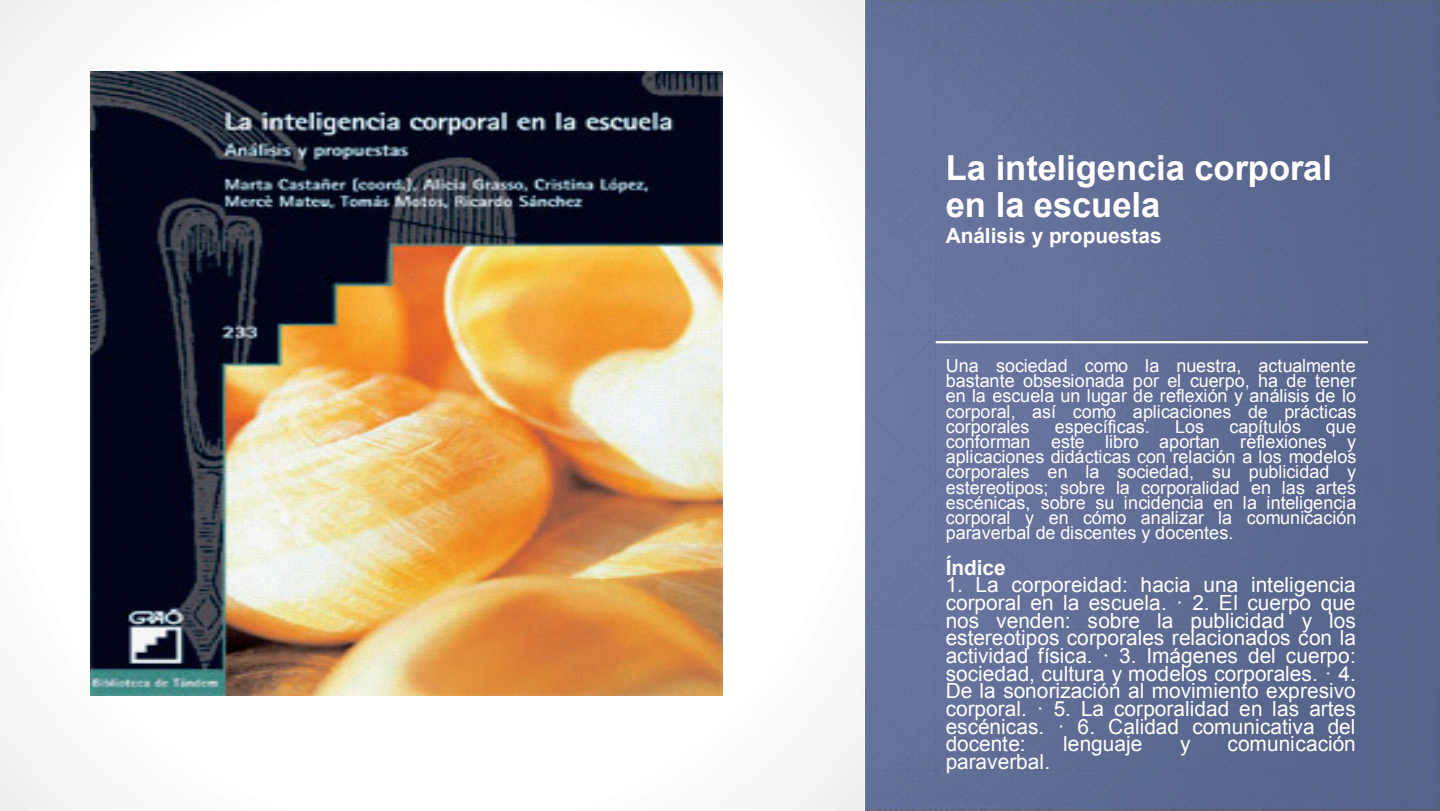
<style>
.page{position:relative;width:1440px;height:811px;background:#fff}
.page>*{position:absolute;margin:0;border:0;box-sizing:border-box;transform-origin:0 0}
.t1{font:700 34.5px/37.5px "Arial";letter-spacing:-.005em;color:#fff}
.t2{font:21px/17.7px "Arial";letter-spacing:-.005em;color:#fff;text-align:justify}
.t3{font:700 21px "Arial";color:#fff}
.t4{font:18px/15.3px "Arial";color:#fff;text-align:justify}
</style>
<div class="page">
<div style="left:1322px;top:0;width:118px;height:119px;background:#545f83"></div>
<div style="left:608px;top:0;width:806px;height:810px;background:#58648c"></div>
<div style="left:463px;top:0;width:806px;height:810px;background:#5a688e"></div>
<div style="left:320px;top:0;width:805px;height:810px;background:#5f6c94"></div>
<div style="left:176px;top:0;width:805px;height:810px;background:#647199"></div>
<div style="left:751px;top:119px;width:689px;height:691px;background:#626e96"></div>
<div style="left:894px;top:262px;width:546px;height:548px;background:#545f83;opacity:.25"></div>
<div style="left:1038px;top:405px;width:402px;height:405px;background:#5f6b93"></div>
<div style="left:1180px;top:549px;width:260px;height:261px;background:#59658c"></div>
<img style="left:0;top:0;width:865px;height:810px">
<hr style="left:936px;top:341px;width:432px;height:2px;background:#fff">
<img style="left:90px;top:71px;width:633px;height:624px">
<h1 class="t1" style="left:946px;top:150px;width:388px">La inteligencia corporal en la escuela</h1>
<p class="t3" style="left:946px;top:221px;width:218px">Análisis y propuestas</p>
<p class="t4" style="left:946px;top:358px;width:412px">Una sociedad como la nuestra, actualmente bastante obsesionada por el cuerpo, ha de tener en la escuela un lugar de reflexión y análisis de lo corporal, así como aplicaciones de prácticas corporales</p>
<p class="t4" style="left:1055px;top:419px;width:97px">específicas.</p>
<p class="t4" style="left:1175px;top:419px;width:31px">Los</p>
<p class="t4" style="left:1229px;top:419px;width:73px">capítulos</p>
<p class="t4" style="left:946px;top:419px;width:412px;text-indent:380px">que conforman este libro aportan reflexiones y aplicaciones didácticas con relación a los modelos corporales en la sociedad, su publicidad y estereotipos; sobre la corporalidad en las artes escénicas, sobre su incidencia en la inteligencia corporal y en cómo analizar la comunicación paraverbal de discentes y docentes.</p>
<p class="t3" style="left:946px;top:552px;width:62px">Índice</p>
<p class="t2" style="left:946px;top:575px;width:412px">1. La corporeidad: hacia una inteligencia corporal en la escuela. · 2. El cuerpo que nos venden: sobre la publicidad y los estereotipos corporales relacionados con la actividad física. · 3. Imágenes del cuerpo: sociedad, cultura y modelos corporales. · 4.<br>De la sonorización al movimiento expresivo corporal. · 5. La corporalidad en las artes escénicas. · 6. Calidad comunicativa del docente:</p>
<p class="t2" style="left:1063px;top:734px;width:81px">lenguaje</p>
<p class="t2" style="left:1180px;top:734px;width:12px">y</p>
<p class="t2" style="left:1228px;top:734px;width:130px">comunicación</p>
<p class="t2" style="left:946px;top:752px;width:106px">paraverbal.</p>
</div>
